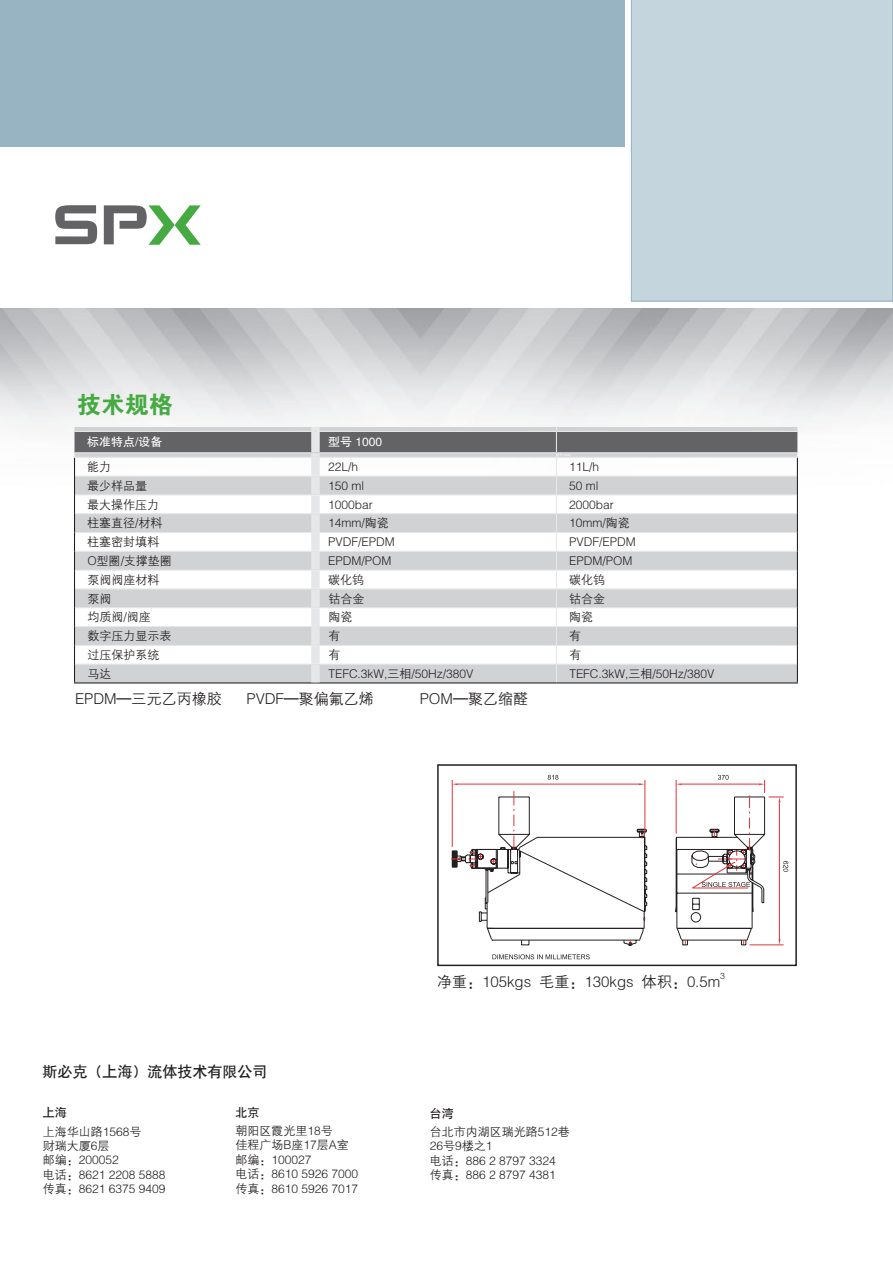
<style>
.page{position:relative;width:893px;height:1263px;background:#fff}
.page>*{position:absolute;margin:0;border:0;box-sizing:border-box;transform-origin:0 0}
.t1{font:24px "FZDHTJW GB1 0";color:#46aa42}
.t2{font:15px "FZZDXJW GB1 0";color:#231f20}
.t3{font:15px "H Yb 1 gj";color:#231f20}
.t4{font:12px/14.4px "FZZDXJW GB1 0";color:#231f20}
.t5{font:12px "FZHTJW GB1 0";color:#fff}
.t6{font:12px "H Yb 1 gj";color:#231f20}
.t7{font:8.7px "FZZDXJW GB1 0";color:#231f20}
</style>
<div class="page">
<svg style="left:55px;top:205px;width:42px;height:39px"></svg>
<svg style="left:104px;top:205px;width:97px;height:40px"></svg>
<div style="left:631px;top:0;width:262px;height:301px;background:#c5d5de"></div>
<div style="left:0;top:0;width:625px;height:146px;background:#98b4c2"></div>
<svg style="left:74px;top:427px;width:724px;height:255px"></svg>
<hr style="left:74px;top:682px;width:241px;height:1px;background:#231f20">
<hr style="left:315px;top:682px;width:241px;height:1px;background:#231f20">
<hr style="left:556px;top:682px;width:242px;height:1px;background:#231f20">
<div style="left:311px;top:458px;width:9px;height:18px;background:#e6e7e9"></div>
<div style="left:311px;top:477px;width:9px;height:17px;background:#e6e7e9"></div>
<div style="left:311px;top:495px;width:9px;height:18px;background:#e6e7e9"></div>
<div style="left:311px;top:514px;width:9px;height:18px;background:#e6e7e9"></div>
<div style="left:311px;top:533px;width:9px;height:18px;background:#e6e7e9"></div>
<div style="left:311px;top:552px;width:9px;height:18px;background:#e6e7e9"></div>
<div style="left:311px;top:571px;width:9px;height:17px;background:#e6e7e9"></div>
<div style="left:311px;top:589px;width:9px;height:18px;background:#e6e7e9"></div>
<div style="left:311px;top:608px;width:9px;height:18px;background:#e6e7e9"></div>
<div style="left:311px;top:627px;width:9px;height:18px;background:#e6e7e9"></div>
<div style="left:311px;top:646px;width:9px;height:18px;background:#e6e7e9"></div>
<div style="left:311px;top:665px;width:9px;height:17px;background:#e6e7e9"></div>
<div style="left:437px;top:764px;width:360px;height:202px;border:1px solid #231f20"></div>
<svg style="left:492px;top:954px;width:98px;height:5px"></svg>
<svg style="left:451px;top:775px;width:337px;height:171px"></svg>
<h1 class="t1" style="left:77px;top:392px;width:97px">技术规格</h1>
<p class="t5" style="left:87px;top:436px;width:77px">标准特点/设备</p>
<p class="t5" style="left:328px;top:436px;width:55px">型号 1000</p>
<p class="t4" style="left:87px;top:460px;width:25px">能力</p>
<p class="t4" style="left:328px;top:460px;width:31px">22L/h</p>
<p class="t4" style="left:569px;top:460px;width:31px">11L/h</p>
<p class="t4" style="left:87px;top:479px;width:61px">最少样品量</p>
<p class="t4" style="left:328px;top:479px;width:37px">150 ml</p>
<p class="t4" style="left:569px;top:479px;width:31px">50 ml</p>
<p class="t4" style="left:87px;top:497px;width:73px">最大操作压力</p>
<p class="t4" style="left:328px;top:497px;width:46px">1000bar</p>
<p class="t4" style="left:569px;top:497px;width:46px">2000bar</p>
<p class="t4" style="left:87px;top:516px;width:77px">柱塞直径/材料</p>
<p class="t4" style="left:328px;top:516px;width:62px">14mm/陶瓷</p>
<p class="t4" style="left:569px;top:516px;width:62px">10mm/陶瓷</p>
<p class="t4" style="left:87px;top:535px;width:73px">柱塞密封填料</p>
<p class="t4" style="left:328px;top:535px;width:68px">PVDF/EPDM</p>
<p class="t4" style="left:569px;top:535px;width:68px">PVDF/EPDM</p>
<p class="t4" style="left:87px;top:554px;width:86px">O型圈/支撑垫圈</p>
<p class="t4" style="left:328px;top:554px;width:65px">EPDM/POM</p>
<p class="t4" style="left:569px;top:554px;width:65px">EPDM/POM</p>
<p class="t4" style="left:87px;top:573px;width:73px">泵阀阀座材料</p>
<p class="t4" style="left:328px;top:573px;width:37px">碳化钨</p>
<p class="t4" style="left:569px;top:573px;width:37px">碳化钨</p>
<p class="t4" style="left:87px;top:591px;width:25px">泵阀</p>
<p class="t4" style="left:328px;top:591px;width:37px">钴合金</p>
<p class="t4" style="left:569px;top:591px;width:37px">钴合金</p>
<p class="t4" style="left:87px;top:610px;width:65px">均质阀/阀座</p>
<p class="t4" style="left:328px;top:610px;width:25px">陶瓷</p>
<p class="t4" style="left:569px;top:610px;width:25px">陶瓷</p>
<p class="t4" style="left:87px;top:629px;width:85px">数字压力显示表</p>
<p class="t4" style="left:328px;top:629px;width:13px">有</p>
<p class="t4" style="left:569px;top:629px;width:13px">有</p>
<p class="t4" style="left:87px;top:648px;width:73px">过压保护系统</p>
<p class="t4" style="left:328px;top:648px;width:13px">有</p>
<p class="t4" style="left:569px;top:648px;width:13px">有</p>
<p class="t4" style="left:87px;top:667px;width:25px">马达</p>
<p class="t4" style="left:328px;top:667px;width:147px">TEFC.3kW,三相/50Hz/380V</p>
<p class="t4" style="left:569px;top:667px;width:147px">TEFC.3kW,三相/50Hz/380V</p>
<p class="t2" style="left:75px;top:691px;width:148px">EPDM—三元乙丙橡胶</p>
<p class="t2" style="left:247px;top:691px;width:129px">PVDF—聚偏氟乙烯</p>
<p class="t2" style="left:420px;top:691px;width:110px">POM—聚乙缩醛</p>
<p class="t3" style="left:43px;top:1064px;width:227px">斯必克（上海）流体技术有限公司</p>
<p class="t6" style="left:43px;top:1107px;width:25px">上海</p>
<p class="t4" style="left:43px;top:1124px;width:124px">上海华山路1568号<br>财瑞大厦6层<br>邮编：200052<br>电话：8621 2208 5888传真：8621 6375 9409</p>
<p class="t6" style="left:236px;top:1106px;width:25px">北京</p>
<p class="t4" style="left:236px;top:1124px;width:124px">朝阳区霞光里18号<br>佳程广场B座17层A室邮编：100027<br>电话：8610 5926 7000传真：8610 5926 7017</p>
<p class="t2" style="left:437px;top:973px;width:285px">净重：105kgs 毛重：130kgs 体积：0.5m</p>
<p class="t7" style="left:720px;top:972px;width:6px">3</p>
<p class="t6" style="left:430px;top:1107px;width:25px">台湾</p>
<p class="t4" style="left:430px;top:1125px;width:141px">台北市内湖区瑞光路512巷<br>26号9楼之1<br>电话：886 2 8797 3324传真：886 2 8797 4381</p>
</div>
